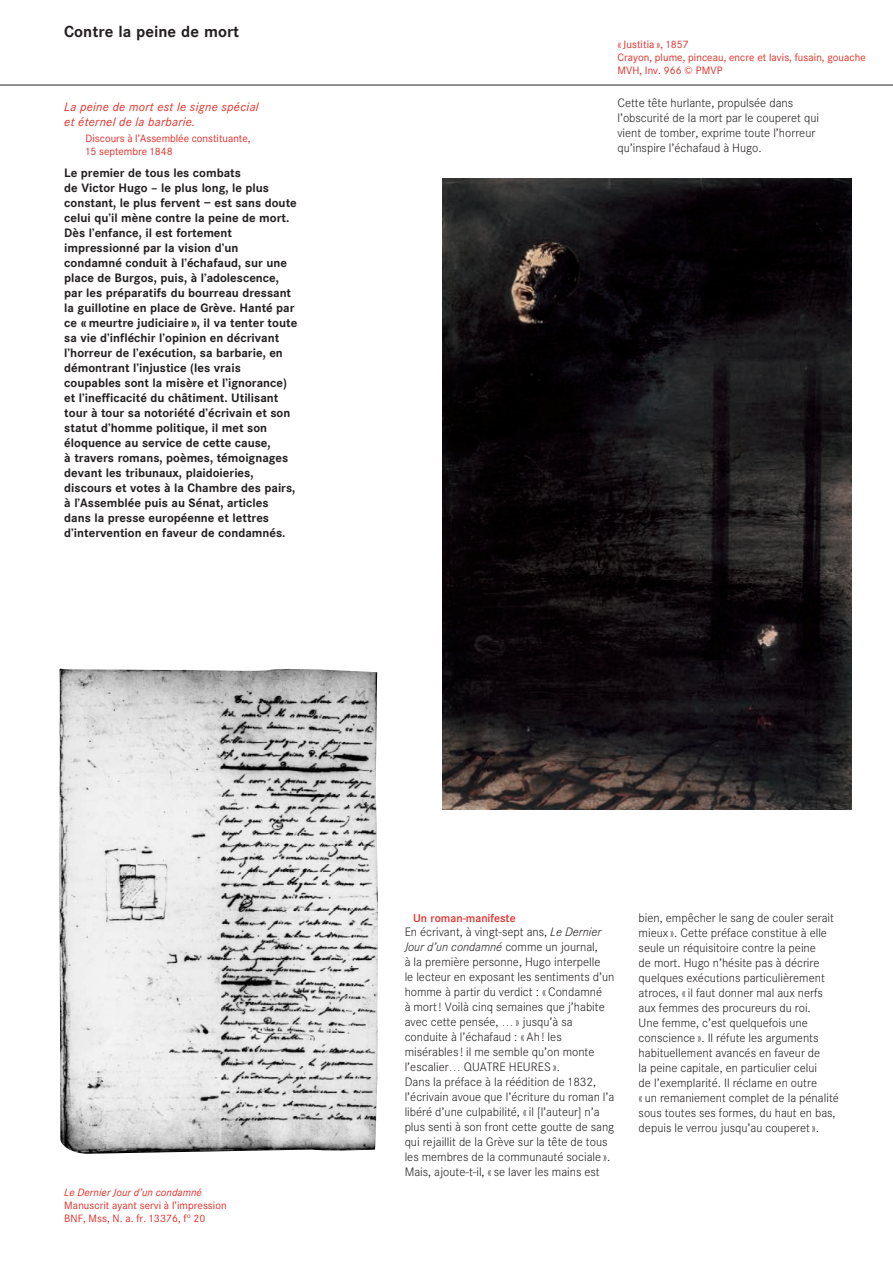
<style>
.page{position:relative;width:893px;height:1263px;background:#fff}
.page>*{position:absolute;margin:0;border:0;box-sizing:border-box;transform-origin:0 0}
.t1{font:700 15.75px "Corporate SBQ3";color:#231f20}
.t2{font:300 12px/15px "Corporate SBQ3";color:#231f20}
.t3{font:700 12px/15px "Corporate SBQ3";color:#231f20}
.t4{font:italic 12px/15px "Corporate SBQ3";letter-spacing:.025em;color:#e12c26}
.t5{font:500 11.25px "Corporate SBQ3";color:#e12c26}
.t6{font:10.5px/12.8px "Corporate SBQ3";letter-spacing:.005em;color:#e12c26}
.t7{font:italic 10.5px "Corporate SBQ3";letter-spacing:.005em;color:#e12c26}
.s1{font-style:italic}
</style>
<div class="page">
<img style="left:443px;top:179px;width:408px;height:630px">
<img style="left:59px;top:668px;width:319px;height:486px">
<hr style="left:0;top:85px;width:892px;height:1px;background:#231f20">
<h1 class="t1" style="left:64px;top:23px;width:176px">Contre la peine de mort</h1>
<p class="t4" style="left:64px;top:99px;width:196px">La peine de mort est le signe spécial et éternel de la barbarie.</p>
<p class="t6" style="left:86px;top:132px;width:166px">Discours à l’Assemblée constituante,<br>15 septembre 1848</p>
<p class="t3" style="left:64px;top:165px;width:234px">Le premier de tous les combats<br>de Victor Hugo – le plus long, le plus constant, le plus fervent — est sans doute celui qu’il mène contre la peine de mort.<br>Dès l’enfance, il est fortement impressionné par la vision d’un condamné conduit à l’échafaud, sur une place de Burgos, puis, à l’adolescence, par les préparatifs du bourreau dressant la guillotine en place de Grève. Hanté par ce « meurtre judiciaire », il va tenter toute sa vie d’infléchir l’opinion en décrivant l’horreur de l’exécution, sa barbarie, en démontrant l’injustice (les vrais coupables sont la misère et l’ignorance) et l’inefficacité du châtiment. Utilisant tour à tour sa notoriété d’écrivain et son statut d’homme politique, il met son éloquence au service de cette cause,<br>à travers romans, poèmes, témoignages devant les tribunaux, plaidoieries, discours et votes à la Chambre des pairs, à l’Assemblée puis au Sénat, articles dans la presse européenne et lettres d’intervention en faveur de condamnés.</p>
<p class="t6" style="left:617px;top:38px;width:250px">« Justitia », 1857<br>Crayon, plume, pinceau, encre et lavis, fusain, gouache<br>MVH, Inv. 966 © PMVP</p>
<p class="t2" style="left:617px;top:95px;width:203px">Cette tête hurlante, propulsée dans l’obscurité de la mort par le couperet qui vient de tomber, exprime toute l’horreur qu’inspire l’échafaud à Hugo.</p>
<p class="t7" style="left:64px;top:1187px;width:139px">Le Dernier Jour d’un condamné</p>
<p class="t6" style="left:64px;top:1199px;width:164px">Manuscrit ayant servi à l’impression<br>BNF, Mss, N. a. fr. 13376, f<sup>o</sup> 20</p>
<p class="t5" style="left:413px;top:911px;width:104px">Un roman-manifeste</p>
<p class="t2" style="left:404px;top:924px;width:211px">En écrivant, à vingt-sept ans, <span class="s1">Le Dernier Jour d’un condamné</span> comme un journal,<br>à la première personne, Hugo interpelle<br>le lecteur en exposant les sentiments d’un homme à partir du verdict : « Condamné<br>à mort ! Voilà cinq semaines que j’habite avec cette pensée, … » jusqu’à sa conduite à l’échafaud : « Ah ! les misérables ! il me semble qu’on monte l’escalier… QUATRE HEURES ».<br>Dans la préface à la réédition de 1832, l’écrivain avoue que l’écriture du roman l’a libéré d’une culpabilité, « il [l’auteur] n’a plus senti à son front cette goutte de sang qui rejaillit de la Grève sur la tête de tous les membres de la communauté sociale ».<br>Mais, ajoute-t-il, « se laver les mains est</p>
<p class="t2" style="left:638px;top:910px;width:202px">bien, empêcher le sang de couler serait mieux ». Cette préface constitue à elle seule un réquisitoire contre la peine<br>de mort. Hugo n’hésite pas à décrire quelques exécutions particulièrement atroces, « il faut donner mal aux nerfs aux femmes des procureurs du roi.<br>Une femme, c’est quelquefois une conscience ». Il réfute les arguments habituellement avancés en faveur de<br>la peine capitale, en particulier celui<br>de l’exemplarité. Il réclame en outre<br>« un remaniement complet de la pénalité sous toutes ses formes, du haut en bas, depuis le verrou jusqu’au couperet».</p>
</div>
